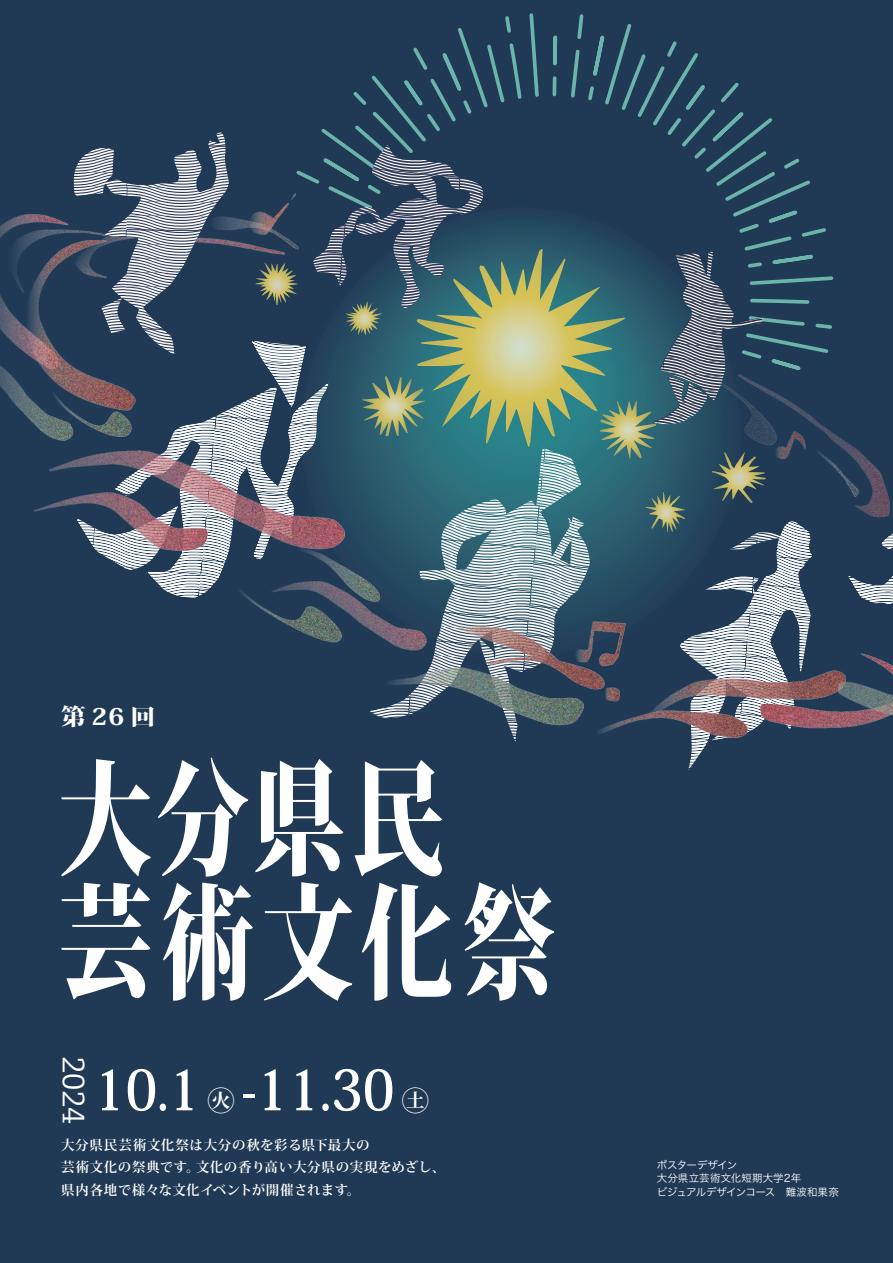
<style>
.page{position:relative;width:893px;height:1263px;background:#203a56}
.page>*{position:absolute;margin:0;border:0;box-sizing:border-box;transform-origin:0 0}
.t1{font:800 124.05px/124.2px "Koz Min Pr 6 N";letter-spacing:.055em;color:#fff;scale:.75 1}
.t2{font:700 55.8px "Koz Min Pro";color:#fff;scale:.91 1}
.t3{font:28.8px "Toppan Bunkyu Gothic Pr 6 N";color:#fff}
.t4{font:800 22.95px "Koz Min Pr 6 N";color:#fff;scale:1.08 1}
.t5{font:700 13.5px/22.5px "Koz Min Pro";letter-spacing:.04em;color:#fff}
.t6{font:10.5px/13.5px "Hira Kaku Pro W3";color:#fff}
.s1{font-size:27.9px}
</style>
<div class="page">
<img style="left:0;top:177px;width:77px;height:220px">
<svg style="left:77px;top:369px;width:38px;height:28px"></svg>
<svg style="left:74px;top:132px;width:151px;height:222px"></svg>
<svg style="left:859px;top:451px;width:34px;height:98px"></svg>
<img style="left:9px;top:397px;width:243px;height:41px">
<img style="left:835px;top:576px;width:58px;height:152px">
<img style="left:34px;top:438px;width:218px;height:164px">
<img style="left:835px;top:434px;width:24px;height:75px">
<img style="left:194px;top:140px;width:58px;height:148px">
<svg style="left:252px;top:13px;width:583px;height:755px"></svg>
<h3 class="t4" style="left:61px;top:704px;width:89px">第26回</h3>
<h1 class="t1" style="left:59px;top:760px;width:664px">大分県民芸術文化祭</h1>
<h3 class="t3" style="left:90px;top:1056px;width:71px;rotate:90deg">2024</h3>
<h2 class="t2" style="left:94px;top:1049px;width:370px">10.1 <span class="s1">㊋</span> -11.30 <span class="s1">㊏</span></h2>
<p class="t5" style="left:61px;top:1133px;width:385px">大分県民芸術文化祭は大分の秋を彩る県下最大の<br>芸術文化の祭典です。文化の香り高い大分県の実現をめざし、県内各地で様々な文化イベントが開催されます。</p>
<p class="t6" style="left:657px;top:1157px;width:184px">ポスターデザイン<br>大分県立芸術文化短期大学2年　<br>ビジュアルデザインコース　難波和果奈</p>
</div>
